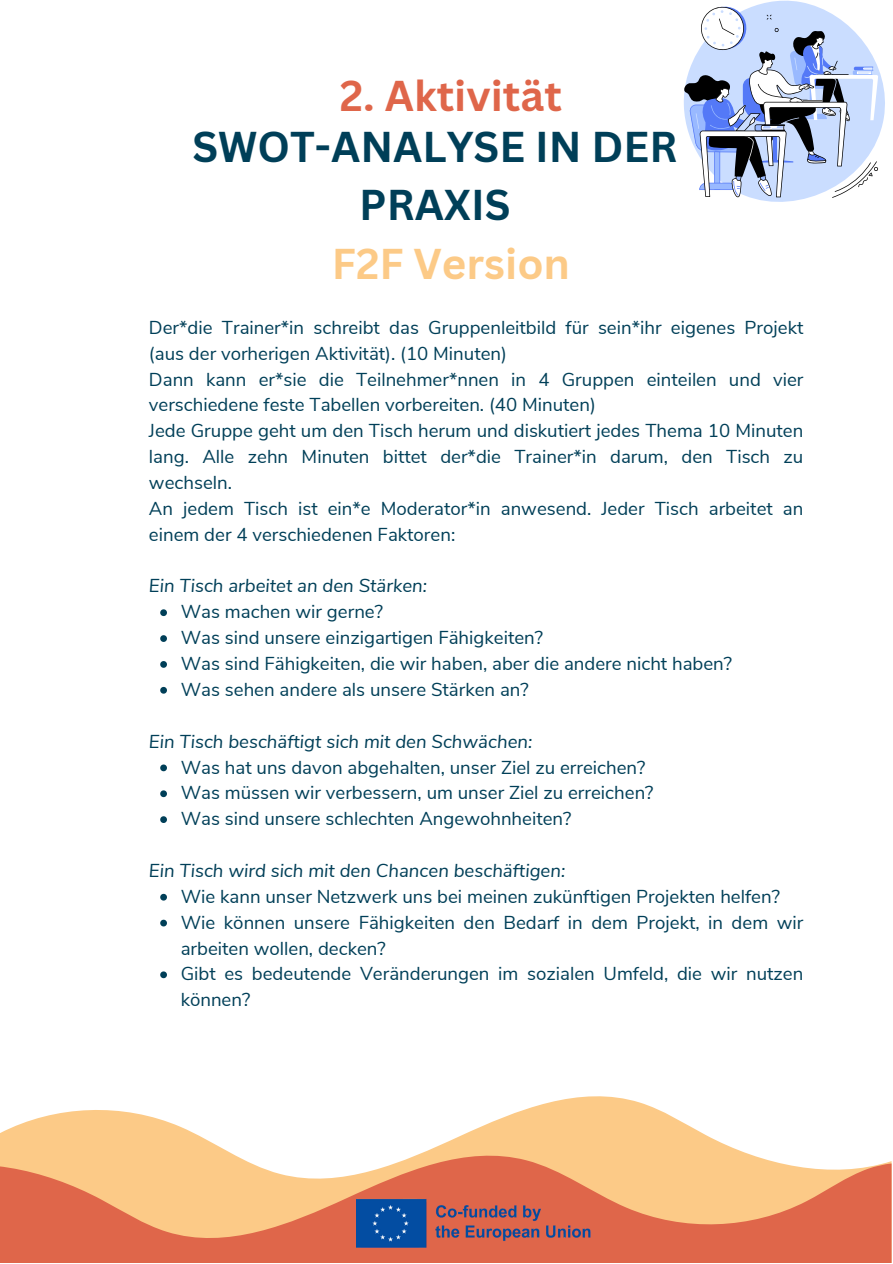
<style>
.page{position:relative;width:893px;height:1264px;background:#fff}
.page>*{position:absolute;margin:0;border:0;box-sizing:border-box;transform-origin:0 0}
.t1{font:700 42px/58.5px "Canva Sans";color:#003f58;text-align:center}
.t2{font:700 42px "Canva Sans";color:#df664a}
.t3{font:700 42px "Canva Sans";color:#fcca87}
.t4{font:18.6px/25.8px "Nunito Sans";color:#003f58}
.t5{font:italic 18.6px "Nunito Sans";color:#003f58}
</style>
<div class="page">
<svg style="left:0;top:1096px;width:724px;height:48px"></svg>
<svg style="left:0;top:1144px;width:891px;height:118px;background:#ee9e74"></svg>
<img style="left:356px;top:1196px;width:237px;height:54px">
<svg style="left:160px;top:609px;width:7px;height:7px"></svg>
<svg style="left:160px;top:635px;width:7px;height:7px"></svg>
<svg style="left:160px;top:661px;width:7px;height:6px"></svg>
<svg style="left:160px;top:687px;width:7px;height:6px"></svg>
<svg style="left:160px;top:764px;width:7px;height:7px"></svg>
<svg style="left:160px;top:790px;width:7px;height:7px"></svg>
<svg style="left:160px;top:816px;width:7px;height:7px"></svg>
<svg style="left:160px;top:893px;width:7px;height:7px"></svg>
<svg style="left:160px;top:919px;width:7px;height:7px"></svg>
<svg style="left:160px;top:971px;width:7px;height:7px"></svg>
<svg style="left:753px;top:0;width:132px;height:202px"></svg>
<svg style="left:683px;top:4px;width:195px;height:194px"></svg>
<p class="t2" style="left:340px;top:67px;width:223px">2. Aktivität</p>
<p class="t1" style="left:192px;top:116px;width:486px">SWOT-ANALYSE IN DER<br>PRAXIS</p>
<p class="t3" style="left:332px;top:234px;width:240px">F2F Version</p>
<p class="t4" style="left:149px;top:315px;width:656px">Der*die Trainer*in schreibt das Gruppenleitbild für sein*ihr eigenes Projekt (aus der vorherigen Aktivität). (10 Minuten)</p>
<p class="t4" style="left:149px;top:366px;width:656px">Dann kann er*sie die Teilnehmer*nnen in 4 Gruppen einteilen und vier verschiedene feste Tabellen vorbereiten. (40 Minuten)</p>
<p class="t4" style="left:149px;top:418px;width:656px;text-align:justify">Jede Gruppe geht um den Tisch herum und diskutiert jedes Thema 10 Minuten lang. Alle zehn Minuten bittet der*die Trainer*in darum, den Tisch zu wechseln.</p>
<p class="t4" style="left:149px;top:496px;width:656px">An jedem Tisch ist ein*e Moderator*in anwesend. Jeder Tisch arbeitet an einem der 4 verschiedenen Faktoren:</p>
<p class="t5" style="left:149px;top:573px;width:279px">Ein Tisch arbeitet an den Stärken:</p>
<p class="t4" style="left:181px;top:599px;width:204px">Was machen wir gerne?</p>
<p class="t4" style="left:181px;top:625px;width:364px">Was sind unsere einzigartigen Fähigkeiten?</p>
<p class="t4" style="left:181px;top:651px;width:553px">Was sind Fähigkeiten, die wir haben, aber die andere nicht haben?</p>
<p class="t4" style="left:181px;top:677px;width:349px">Was sehen andere als unsere Stärken an?</p>
<p class="t5" style="left:149px;top:728px;width:385px">Ein Tisch beschäftigt sich mit den Schwächen:</p>
<p class="t4" style="left:181px;top:754px;width:466px">Was hat uns davon abgehalten, unser Ziel zu erreichen?</p>
<p class="t4" style="left:181px;top:780px;width:474px">Was müssen wir verbessern, um unser Ziel zu erreichen?</p>
<p class="t4" style="left:181px;top:806px;width:392px">Was sind unsere schlechten Angewohnheiten?</p>
<p class="t5" style="left:149px;top:858px;width:418px">Ein Tisch wird sich mit den Chancen beschäftigen:</p>
<p class="t4" style="left:181px;top:883px;width:600px">Wie kann unser Netzwerk uns bei meinen zukünftigen Projekten helfen?</p>
<p class="t4" style="left:181px;top:909px;width:624px">Wie können unsere Fähigkeiten den Bedarf in dem Projekt, in dem wir arbeiten wollen, decken?</p>
<p class="t4" style="left:181px;top:961px;width:624px">Gibt es bedeutende Veränderungen im sozialen Umfeld, die wir nutzen können?</p>
</div>
